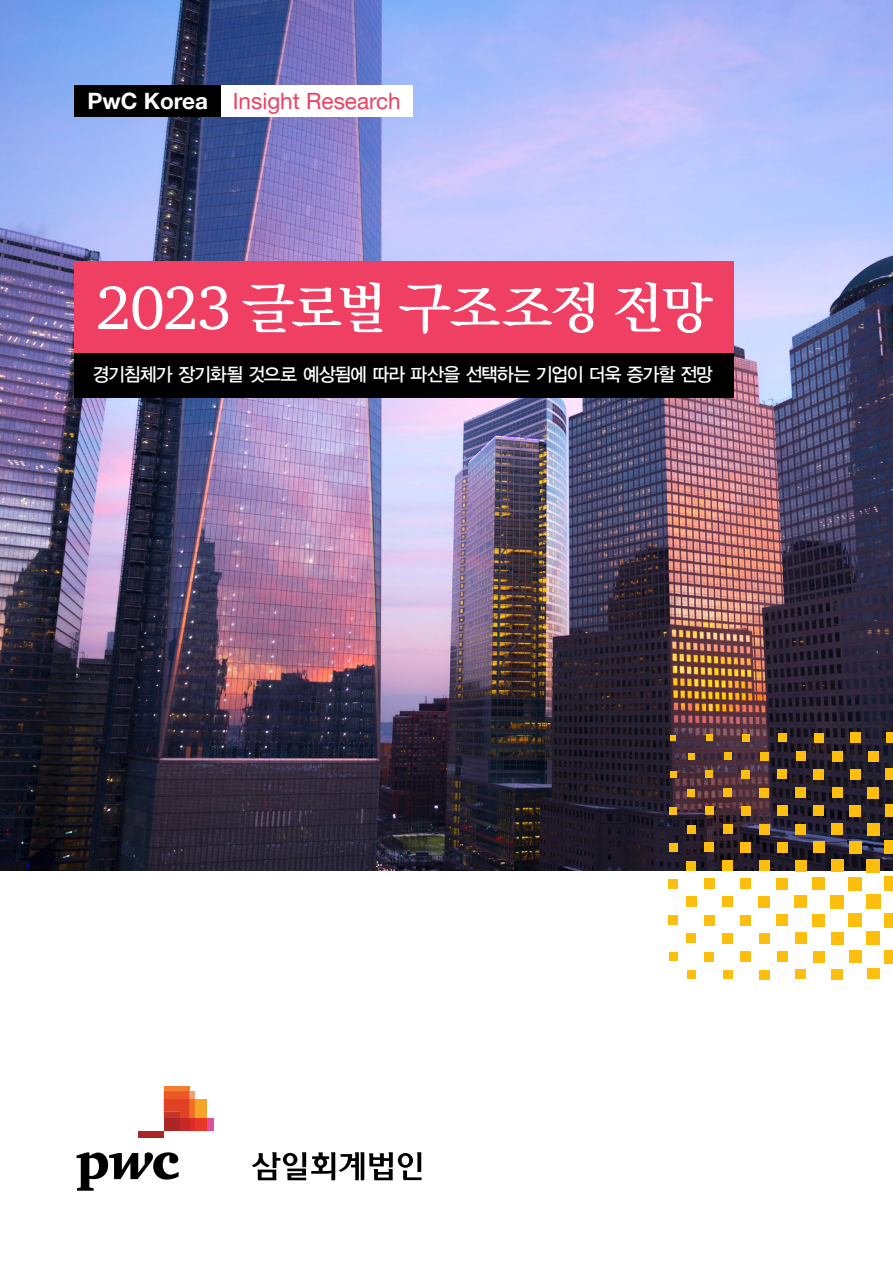
<style>
.page{position:relative;width:893px;height:1263px;background:#fff}
.page>*{position:absolute;margin:0;border:0;box-sizing:border-box;transform-origin:0 0}
.t1{font:55.95px "YDVY Mj O44";letter-spacing:-.065em;color:#fff}
.t2{font:22.5px "Helvetica Neue LT Pro";color:#ef3f62}
.t3{font:18.75px "YDVYGO33";letter-spacing:-.05em;color:#fff}
.s1{font-weight:700;color:#fff}
.s2{font-family:"ITC Charter Com";font-size:63px}
</style>
<div class="page">
<img style="left:0;top:0;width:893px;height:871px">
<div style="left:74px;top:261px;width:659px;height:92px;background:#ef3f62"></div>
<div style="left:74px;top:353px;width:659px;height:45px;background:#000"></div>
<svg style="left:252px;top:1152px;width:170px;height:28px"></svg>
<svg style="left:77px;top:1152px;width:102px;height:39px"></svg>
<div style="left:207px;top:1118px;width:7px;height:13px;background:#de4f99"></div>
<div style="left:189px;top:1091px;width:5px;height:8px;background:#f3a071"></div>
<hr style="left:164px;top:1087px;width:25px;height:4px;background:#f37e2f">
<div style="left:194px;top:1099px;width:13px;height:19px;background:#f5a429"></div>
<div style="left:194px;top:1118px;width:13px;height:13px;background:#e83725"></div>
<div style="left:189px;top:1099px;width:5px;height:19px;background:#ee6f25"></div>
<div style="left:189px;top:1118px;width:5px;height:13px;background:#db2b26"></div>
<svg style="left:164px;top:1091px;width:25px;height:27px"></svg>
<div style="left:180px;top:1118px;width:9px;height:13px;background:#c82827"></div>
<div style="left:164px;top:1112px;width:16px;height:6px;background:#c33628"></div>
<div style="left:164px;top:1118px;width:16px;height:13px;background:#ac2625"></div>
<div style="left:138px;top:1131px;width:26px;height:6px;background:#ac2625"></div>
<div style="left:74px;top:85px;width:147px;height:32px;background:#000"></div>
<div style="left:221px;top:85px;width:191px;height:32px;background:#fff"></div>
<div style="left:778px;top:734px;width:8px;height:8px;background:#febe0e"></div>
<div style="left:796px;top:751px;width:9px;height:10px;background:#febe0e"></div>
<div style="left:814px;top:769px;width:10px;height:10px;background:#febe0e"></div>
<div style="left:831px;top:787px;width:11px;height:11px;background:#febe0e"></div>
<div style="left:814px;top:733px;width:9px;height:9px;background:#febe0e"></div>
<div style="left:832px;top:751px;width:10px;height:10px;background:#febe0e"></div>
<div style="left:706px;top:735px;width:7px;height:6px;background:#febe0e"></div>
<div style="left:724px;top:752px;width:7px;height:8px;background:#febe0e"></div>
<div style="left:742px;top:734px;width:7px;height:7px;background:#febe0e"></div>
<div style="left:760px;top:752px;width:8px;height:8px;background:#febe0e"></div>
<div style="left:777px;top:806px;width:10px;height:10px;background:#febe0e"></div>
<div style="left:795px;top:823px;width:11px;height:11px;background:#febe0e"></div>
<div style="left:831px;top:859px;width:12px;height:13px;background:#febe0e"></div>
<div style="left:778px;top:770px;width:9px;height:9px;background:#febe0e"></div>
<div style="left:796px;top:787px;width:10px;height:10px;background:#febe0e"></div>
<div style="left:813px;top:805px;width:11px;height:11px;background:#febe0e"></div>
<div style="left:794px;top:895px;width:13px;height:13px;background:#febe0e"></div>
<div style="left:777px;top:842px;width:11px;height:11px;background:#febe0e"></div>
<div style="left:812px;top:877px;width:13px;height:13px;background:#febe0e"></div>
<div style="left:830px;top:895px;width:14px;height:14px;background:#febe0e"></div>
<div style="left:705px;top:807px;width:9px;height:8px;background:#febe0e"></div>
<div style="left:723px;top:824px;width:9px;height:9px;background:#febe0e"></div>
<div style="left:741px;top:842px;width:10px;height:10px;background:#febe0e"></div>
<div style="left:759px;top:860px;width:11px;height:11px;background:#febe0e"></div>
<div style="left:724px;top:788px;width:8px;height:9px;background:#febe0e"></div>
<div style="left:741px;top:806px;width:9px;height:9px;background:#febe0e"></div>
<div style="left:759px;top:824px;width:10px;height:10px;background:#febe0e"></div>
<div style="left:704px;top:879px;width:10px;height:10px;background:#febe0e"></div>
<div style="left:722px;top:896px;width:11px;height:11px;background:#febe0e"></div>
<div style="left:705px;top:843px;width:9px;height:9px;background:#febe0e"></div>
<div style="left:723px;top:860px;width:10px;height:10px;background:#febe0e"></div>
<div style="left:740px;top:878px;width:11px;height:11px;background:#febe0e"></div>
<div style="left:760px;top:788px;width:9px;height:9px;background:#febe0e"></div>
<div style="left:742px;top:770px;width:8px;height:8px;background:#febe0e"></div>
<div style="left:706px;top:771px;width:7px;height:7px;background:#febe0e"></div>
<div style="left:812px;top:914px;width:13px;height:12px;background:#febe0e"></div>
<div style="left:831px;top:932px;width:12px;height:13px;background:#febe0e"></div>
<div style="left:777px;top:951px;width:11px;height:11px;background:#febe0e"></div>
<div style="left:795px;top:969px;width:11px;height:10px;background:#febe0e"></div>
<div style="left:704px;top:915px;width:10px;height:10px;background:#febe0e"></div>
<div style="left:723px;top:933px;width:10px;height:10px;background:#febe0e"></div>
<div style="left:741px;top:952px;width:10px;height:10px;background:#febe0e"></div>
<div style="left:759px;top:970px;width:10px;height:9px;background:#febe0e"></div>
<div style="left:740px;top:915px;width:11px;height:11px;background:#febe0e"></div>
<div style="left:759px;top:933px;width:11px;height:11px;background:#febe0e"></div>
<div style="left:705px;top:952px;width:9px;height:9px;background:#febe0e"></div>
<div style="left:723px;top:970px;width:9px;height:9px;background:#febe0e"></div>
<div style="left:850px;top:733px;width:10px;height:10px;background:#febe0e"></div>
<div style="left:868px;top:750px;width:11px;height:11px;background:#febe0e"></div>
<div style="left:886px;top:732px;width:7px;height:11px;background:#febe0e"></div>
<div style="left:867px;top:823px;width:13px;height:12px;background:#febe0e"></div>
<div style="left:885px;top:840px;width:8px;height:14px;background:#febe0e"></div>
<div style="left:885px;top:804px;width:8px;height:13px;background:#febe0e"></div>
<div style="left:848px;top:877px;width:14px;height:13px;background:#febe0e"></div>
<div style="left:866px;top:895px;width:15px;height:14px;background:#febe0e"></div>
<div style="left:849px;top:841px;width:13px;height:13px;background:#febe0e"></div>
<div style="left:867px;top:859px;width:13px;height:13px;background:#febe0e"></div>
<div style="left:884px;top:876px;width:9px;height:15px;background:#febe0e"></div>
<div style="left:850px;top:769px;width:11px;height:11px;background:#febe0e"></div>
<div style="left:848px;top:913px;width:14px;height:14px;background:#febe0e"></div>
<div style="left:867px;top:932px;width:13px;height:13px;background:#febe0e"></div>
<div style="left:885px;top:950px;width:8px;height:13px;background:#febe0e"></div>
<div style="left:884px;top:913px;width:9px;height:14px;background:#febe0e"></div>
<div style="left:849px;top:950px;width:13px;height:13px;background:#febe0e"></div>
<div style="left:867px;top:968px;width:13px;height:11px;background:#febe0e"></div>
<div style="left:813px;top:841px;width:12px;height:12px;background:#febe0e"></div>
<div style="left:831px;top:823px;width:12px;height:12px;background:#febe0e"></div>
<div style="left:776px;top:878px;width:12px;height:12px;background:#febe0e"></div>
<div style="left:795px;top:859px;width:11px;height:12px;background:#febe0e"></div>
<div style="left:758px;top:896px;width:12px;height:12px;background:#febe0e"></div>
<div style="left:776px;top:914px;width:12px;height:12px;background:#febe0e"></div>
<div style="left:795px;top:932px;width:11px;height:12px;background:#febe0e"></div>
<div style="left:813px;top:951px;width:12px;height:12px;background:#febe0e"></div>
<div style="left:831px;top:969px;width:12px;height:10px;background:#febe0e"></div>
<div style="left:849px;top:805px;width:12px;height:12px;background:#febe0e"></div>
<div style="left:867px;top:787px;width:12px;height:11px;background:#febe0e"></div>
<div style="left:886px;top:768px;width:7px;height:12px;background:#febe0e"></div>
<div style="left:688px;top:789px;width:7px;height:7px;background:#febe0e"></div>
<svg style="left:688px;top:753px;width:6px;height:6px"></svg>
<div style="left:687px;top:861px;width:9px;height:9px;background:#febe0e"></div>
<div style="left:687px;top:825px;width:8px;height:8px;background:#febe0e"></div>
<div style="left:686px;top:897px;width:10px;height:10px;background:#febe0e"></div>
<div style="left:687px;top:971px;width:8px;height:8px;background:#febe0e"></div>
<div style="left:687px;top:934px;width:9px;height:9px;background:#febe0e"></div>
<svg style="left:670px;top:735px;width:6px;height:5px"></svg>
<div style="left:669px;top:807px;width:8px;height:7px;background:#febe0e"></div>
<svg style="left:670px;top:771px;width:6px;height:6px"></svg>
<div style="left:668px;top:879px;width:10px;height:9px;background:#febe0e"></div>
<div style="left:669px;top:843px;width:8px;height:8px;background:#febe0e"></div>
<div style="left:668px;top:916px;width:10px;height:9px;background:#febe0e"></div>
<div style="left:669px;top:952px;width:8px;height:9px;background:#febe0e"></div>
<p class="t2" style="left:88px;top:87px;width:315px"><span class="s1">PwC Korea</span> Insight Research</p>
<h1 class="t1" style="left:96px;top:270px;width:619px"><span class="s2">2023</span> 글로벌 구조조정 전망</h1>
<p class="t3" style="left:92px;top:362px;width:622px">경기침체가 장기화될 것으로 예상됨에 따라 파산을 선택하는 기업이 더욱 증가할 전망</p>
</div>
